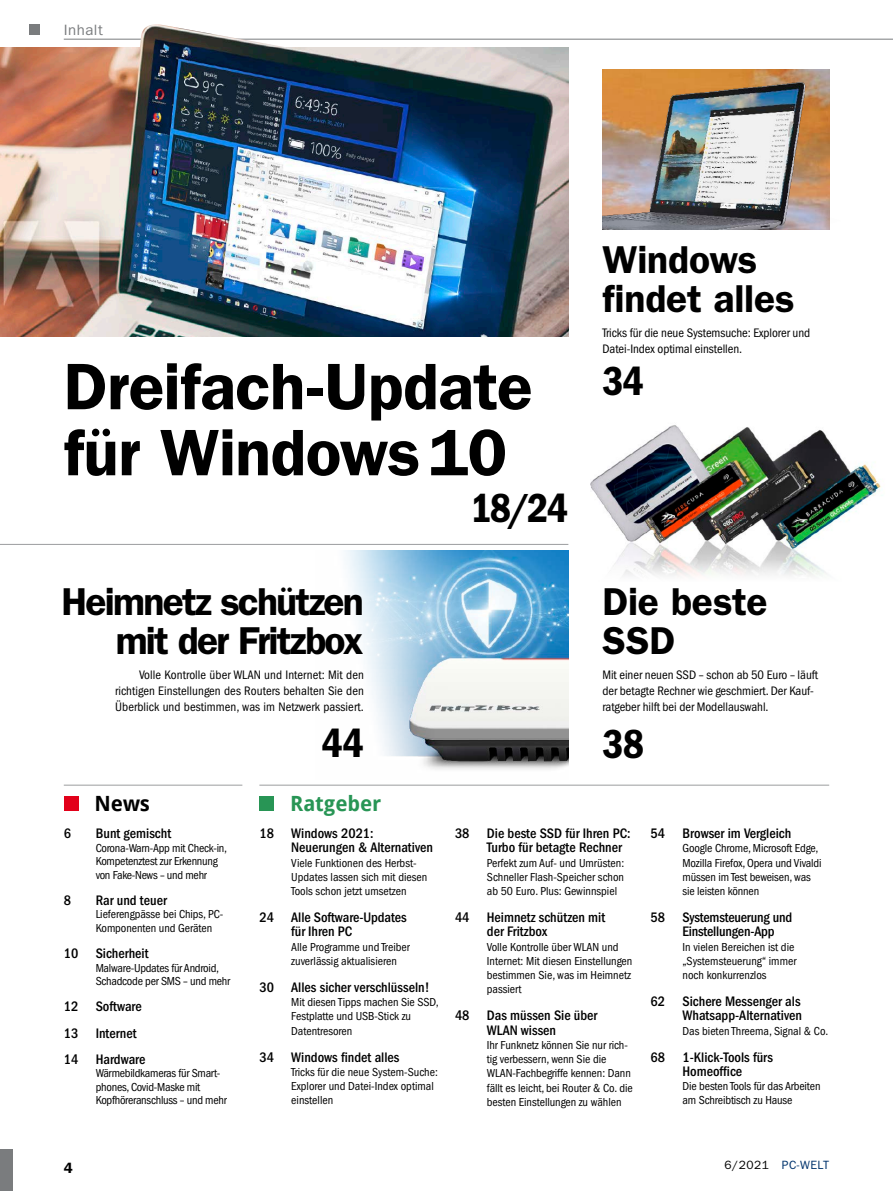
<style>
.page{position:relative;width:893px;height:1191px;background:#fff}
.page>*{position:absolute;margin:0;border:0;box-sizing:border-box;transform-origin:0 0}
.t1{font:600 66px/66px "ITC Franklin Gothic Std";letter-spacing:-.01em;color:#000}
.t2{font:42px "ITC Franklin Gothic Std Dm Cd";letter-spacing:-.03em;color:#000}
.t3{font:600 39px/39px "ITC Franklin Gothic Std";letter-spacing:-.035em;color:#000;text-align:right}
.t4{font:600 39px/39px "ITC Franklin Gothic Std";letter-spacing:-.005em;color:#000}
.t5{font:600 39px/39px "ITC Franklin Gothic Std";color:#000}
.t6{font:700 21px "Droid Sans Pro";letter-spacing:-.005em;color:#289555}
.t7{font:700 21px "Droid Sans Pro";color:#000}
.t8{font:15px "ITC Franklin Gothic Std";letter-spacing:.035em;color:#7a7c7e}
.t9{font:600 15px "ITC Franklin Gothic Std";color:#000}
.t10{font:500 condensed 14.25px/14.2px "ITC Franklin Gothic Std";color:#000}
.t11{font:condensed 12.75px/16.2px "ITC Franklin Gothic Std";letter-spacing:-.005em;color:#000}
.t12{font:condensed 12px/14.2px "ITC Franklin Gothic Std";letter-spacing:-.005em;color:#000}
.t13{font:12px "ITC Franklin Gothic Std";letter-spacing:.04em;color:#00336d}
.s1{color:#000}
</style>
<div class="page">
<div style="left:30px;top:24px;width:10px;height:11px;background:#7a7c7e"></div>
<div style="left:0;top:1148px;width:13px;height:43px;background:#7a7c7e"></div>
<img style="left:344px;top:550px;width:224px;height:220px">
<hr style="left:64px;top:39px;width:829px;height:1px;background:#7a7c7e">
<hr style="left:0;top:544px;width:568px;height:1px;background:#9c9d9f">
<hr style="left:64px;top:784px;width:178px;height:1px;background:#9c9d9f">
<div style="left:64px;top:796px;width:15px;height:15px;background:#e2001a"></div>
<hr style="left:259px;top:784px;width:570px;height:1px;background:#9c9d9f">
<div style="left:259px;top:796px;width:15px;height:15px;background:#289555"></div>
<img style="left:590px;top:425px;width:293px;height:151px">
<img style="left:120px;top:24px;width:434px;height:23px">
<img style="left:0;top:47px;width:568px;height:290px">
<img style="left:602px;top:69px;width:228px;height:160px">
<p class="t8" style="left:64px;top:21px;width:41px">Inhalt</p>
<p class="t1" style="left:64px;top:354px;width:470px">Dreifach-Update für Windows10</p>
<p class="t3" style="left:62px;top:582px;width:304px">Heimnetz schützen mit der Fritzbox</p>
<p class="t11" style="left:115px;top:667px;width:250px;text-align:justify;text-indent:24px">Volle Kontrolle über WLAN und Internet: Mit den richtigen Einstellungen des Routers behalten Sie den Überblick und bestimmen, was im Netzwerk passiert.</p>
<p class="t2" style="left:322px;top:719px;width:44px">44</p>
<p class="t7" style="left:95px;top:788px;width:57px">News</p>
<p class="t6" style="left:290px;top:788px;width:93px">Ratgeber</p>
<p class="t2" style="left:470px;top:484px;width:99px">18/24</p>
<p class="t4" style="left:602px;top:240px;width:194px">Windows findet alles</p>
<p class="t11" style="left:602px;top:325px;width:209px">Tricks für die neue Systemsuche: Explorer und<br>Datei-Index optimal einstellen.</p>
<p class="t2" style="left:602px;top:357px;width:43px">34</p>
<p class="t5" style="left:602px;top:582px;width:167px">Die beste<br>SSD</p>
<p class="t11" style="left:602px;top:667px;width:217px">Mit einer neuen SSD – schon ab 50 Euro – läuft der betagte Rechner wie geschmiert. Der Kauf&shy;ratgeber hilft bei der Modellauswahl.</p>
<p class="t2" style="left:602px;top:720px;width:43px">38</p>
<p class="t10" style="left:64px;top:826px;width:9px">6</p>
<p class="t10" style="left:96px;top:826px;width:77px">Bunt gemischt</p>
<p class="t12" style="left:96px;top:841px;width:133px;line-height:13.5px">Corona-Warn-App mit Check-in,<br>Kompetenztest zur Erkennung von Fake-News – und mehr</p>
<p class="t10" style="left:64px;top:893px;width:9px">8</p>
<p class="t10" style="left:96px;top:893px;width:73px">Rar und teuer</p>
<p class="t12" style="left:96px;top:907px;width:129px;line-height:13.5px">Lieferengpässe bei Chips, PC-<br>Komponenten und Geräten</p>
<p class="t10" style="left:64px;top:946px;width:86px">10 Sicherheit</p>
<p class="t12" style="left:96px;top:961px;width:136px;line-height:13.5px">Malware-Updates für Android,<br>Schadcode per SMS – und mehr</p>
<p class="t10" style="left:64px;top:993px;width:83px;line-height:26.2px">12 Software<br>13 Internet<br>14 Hardware</p>
<p class="t12" style="left:96px;top:1066px;width:133px;line-height:13.5px">Wärmebildkameras für Smart&shy;phones, Covid-Maske mit<br>Kopfhöreranschluss – und mehr</p>
<p class="t10" style="left:291px;top:826px;width:143px;text-indent:-32px">18 Windows 2021:<br>Neuerungen &amp; Alternativen</p>
<p class="t12" style="left:291px;top:855px;width:138px">Viele Funktionen des Herbst-<br>Updates lassen sich mit diesen<br>Tools schon jetzt umsetzen</p>
<p class="t10" style="left:291px;top:910px;width:117px;text-indent:-32px">24 Alle Software-Updates für Ihren PC</p>
<p class="t12" style="left:291px;top:939px;width:120px">Alle Programme und Treiber zuverlässig aktualisieren</p>
<p class="t10" style="left:259px;top:980px;width:172px">30 Alles sicher verschlüsseln!</p>
<p class="t12" style="left:291px;top:995px;width:149px">Mit diesen Tipps machen Sie SSD,<br>Festplatte und USB-Stick zu<br>Datentresoren</p>
<p class="t10" style="left:259px;top:1050px;width:142px">34 Windows findet alles</p>
<p class="t12" style="left:291px;top:1065px;width:148px">Tricks für die neue System-Suche:<br>Explorer und Datei-Index optimal einstellen</p>
<p class="t10" style="left:487px;top:826px;width:145px;text-indent:-32px">38 Die beste SSD für Ihren PC:<br>Turbo für betagte Rechner</p>
<p class="t12" style="left:487px;top:855px;width:139px;text-align:justify">Perfekt zum Auf- und Umrüsten:<br>Schneller Flash-Speicher schon ab 50 Euro. Plus: Gewinnspiel</p>
<p class="t10" style="left:487px;top:910px;width:120px;text-indent:-32px">44 Heimnetz schützen mit der Fritzbox</p>
<p class="t12" style="left:487px;top:939px;width:147px">Volle Kontrolle über WLAN und<br>Internet: Mit diesen Einstellungen bestimmen Sie, was im Heimnetz passiert</p>
<p class="t10" style="left:487px;top:1008px;width:112px;text-indent:-32px">48 Das müssen Sie über<br>WLAN wissen</p>
<p class="t12" style="left:487px;top:1038px;width:147px">Ihr Funknetz können Sie nur rich&shy;tig verbessern, wenn Sie die<br>WLAN-Fachbegriffe kennen: Dann fällt es leicht, bei Router &amp; Co. die besten Einstellungen zu wählen</p>
<p class="t10" style="left:651px;top:826px;width:142px">54 Browser im Vergleich</p>
<p class="t12" style="left:682px;top:841px;width:141px">Google Chrome, Microsoft Edge,<br>Mozilla Firefox, Opera und Vivaldi müssen im Test beweisen, was sie leisten können</p>
<p class="t10" style="left:682px;top:910px;width:111px;text-indent:-32px">58 Systemsteuerung und<br>Einstellungen-App</p>
<p class="t12" style="left:682px;top:939px;width:115px">In vielen Bereichen ist die „Systemsteuerung“ immer noch konkurrenzlos</p>
<p class="t10" style="left:651px;top:994px;width:153px;text-align:right">62 Sichere Messenger als<br>Whatsapp-Alternativen</p>
<p class="t12" style="left:682px;top:1023px;width:147px">Das bieten Threema, Signal &amp; Co.</p>
<p class="t10" style="left:651px;top:1050px;width:124px;text-align:center">68 1-Klick-Tools fürs<br>Homeoffice</p>
<p class="t12" style="left:682px;top:1079px;width:140px">Die besten Tools für das Arbeiten am Schreibtisch zu Hause</p>
<p class="t9" style="left:64px;top:1158px;width:10px">4</p>
<p class="t13" style="left:724px;top:1158px;width:106px"><span class="s1">6/2021</span> PC-WELT</p>
</div>
